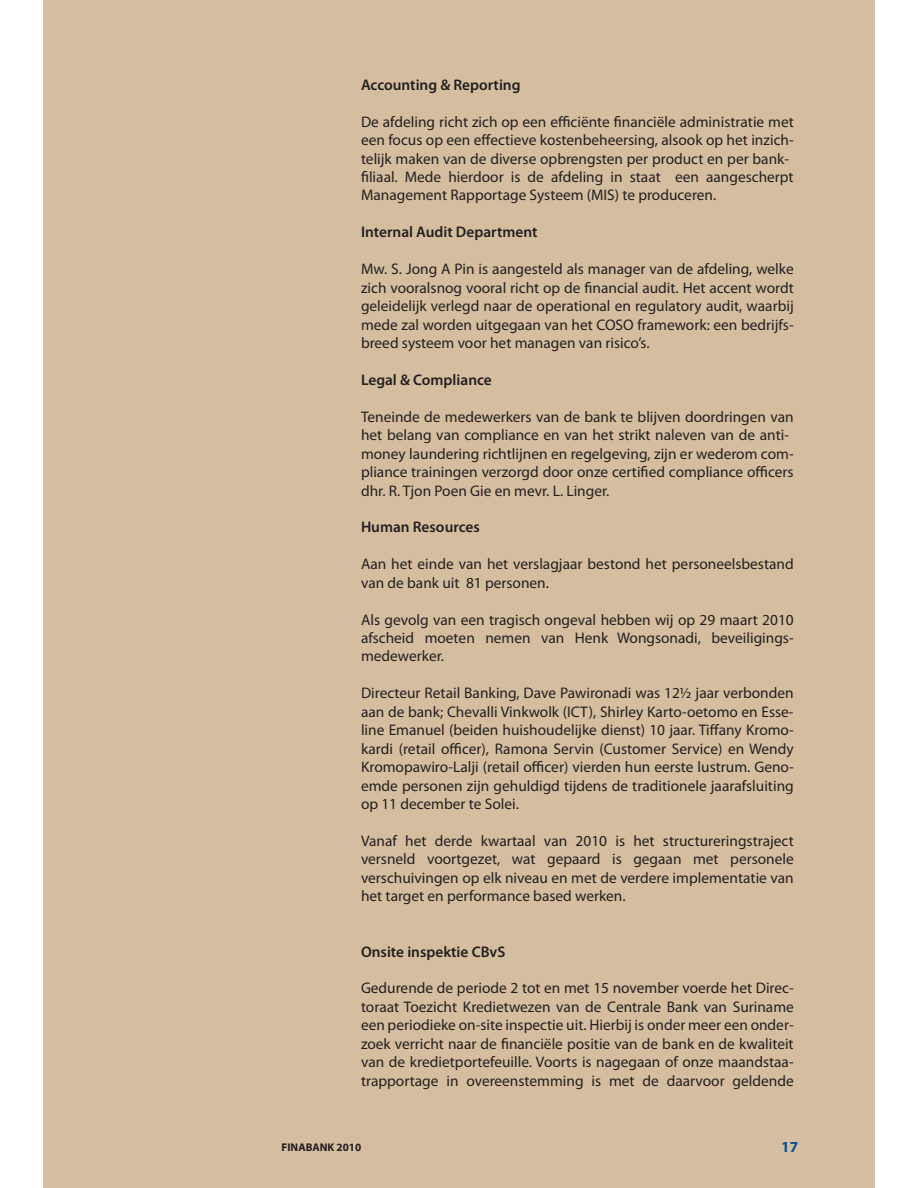
<style>
.page{position:relative;width:918px;height:1188px;background:#fff}
.page>*{position:absolute;margin:0;border:0;box-sizing:border-box;transform-origin:0 0}
.t1{font:15.3px/18.5px "Myriad Pro";color:#231f20;text-align:justify}
.t2{font:600 15.3px "Myriad Pro";color:#231f20}
.t3{font:700 15.3px "Myriad Pro";color:#00539f}
.t4{font:700 11.25px "Myriad Pro";color:#231f20}
</style>
<div class="page">
<div style="left:43px;top:0;width:832px;height:1188px;background:#d5be9f"></div>
<p class="t2" style="left:361px;top:79px;width:161px">Accounting &amp; Reporting</p>
<p class="t1" style="left:361px;top:114px;width:434px;text-align:left">De afdeling richt zich op een efficiënte financiële administratie met een focus op een effectieve kostenbeheersing, alsook op het inzich&shy;telijk maken van de diverse opbrengsten per product en per bank&shy;filiaal. Mede hierdoor is de afdeling in staat een aangescherpt Management Rapportage Systeem (MIS) te produceren.</p>
<p class="t2" style="left:361px;top:227px;width:178px">Internal Audit Department</p>
<p class="t1" style="left:361px;top:261px;width:434px">Mw. S. Jong A Pin is aangesteld als manager van de afdeling, welke zich vooralsnog vooral richt op de financial audit. Het accent wordt geleidelijk verlegd naar de operational en regulatory audit, waarbij mede zal worden uitgegaan van het COSO framework: een bedrijfs&shy;breed systeem voor het managen van risico’s.</p>
<p class="t2" style="left:361px;top:374px;width:132px">Legal &amp; Compliance</p>
<p class="t1" style="left:361px;top:409px;width:434px;text-align:left">Teneinde de medewerkers van de bank te blijven doordringen van het belang van compliance en van het strikt naleven van de anti&shy;money laundering richtlijnen en regelgeving, zijn er wederom com&shy;pliance trainingen verzorgd door onze certified compliance officers dhr. R. Tjon Poen Gie en mevr. L. Linger.</p>
<p class="t2" style="left:361px;top:522px;width:120px">Human Resources</p>
<p class="t1" style="left:361px;top:556px;width:434px">Aan het einde van het verslagjaar bestond het personeelsbestand van de bank uit 81 personen.</p>
<p class="t1" style="left:361px;top:611px;width:434px">Als gevolg van een tragisch ongeval hebben wij op 29 maart 2010 afscheid moeten nemen van Henk Wongsonadi, beveiligings&shy;medewerker.</p>
<p class="t1" style="left:361px;top:685px;width:434px">Directeur Retail Banking, Dave Pawironadi was 12½ jaar verbonden aan de bank; Chevalli Vinkwolk (ICT), Shirley Karto-oetomo en Esse&shy;line Emanuel (beiden huishoudelijke dienst) 10 jaar. Tiffany Kromo&shy;kardi (retail officer), Ramona Servin (Customer Service) en Wendy Kromopawiro-Lalji (retail officer) vierden hun eerste lustrum. Geno&shy;emde personen zijn gehuldigd tijdens de traditionele jaarafsluiting op 11 december te Solei.</p>
<p class="t1" style="left:361px;top:833px;width:434px">Vanaf het derde kwartaal van 2010 is het structureringstraject versneld voortgezet, wat gepaard is gegaan met personele verschuivingen op elk niveau en met de verdere implementatie van het target en performance based werken.</p>
<p class="t2" style="left:361px;top:946px;width:146px">Onsite inspektie CBvS</p>
<p class="t1" style="left:361px;top:980px;width:434px">Gedurende de periode 2 tot en met 15 november voerde het Direc&shy;toraat Toezicht Kredietwezen van de Centrale Bank van Suriname een periodieke on-site inspectie uit. Hierbij is onder meer een onder&shy;zoek verricht naar de financiële positie van de bank en de kwaliteit van de kredietportefeuille. Voorts is nagegaan of onze maandstaa&shy;trapportage in overeenstemming is met de daarvoor geldende</p>
<p class="t4" style="left:282px;top:1141px;width:81px">FINABANK 2010</p>
<p class="t3" style="left:781px;top:1138px;width:19px">17</p>
</div>
